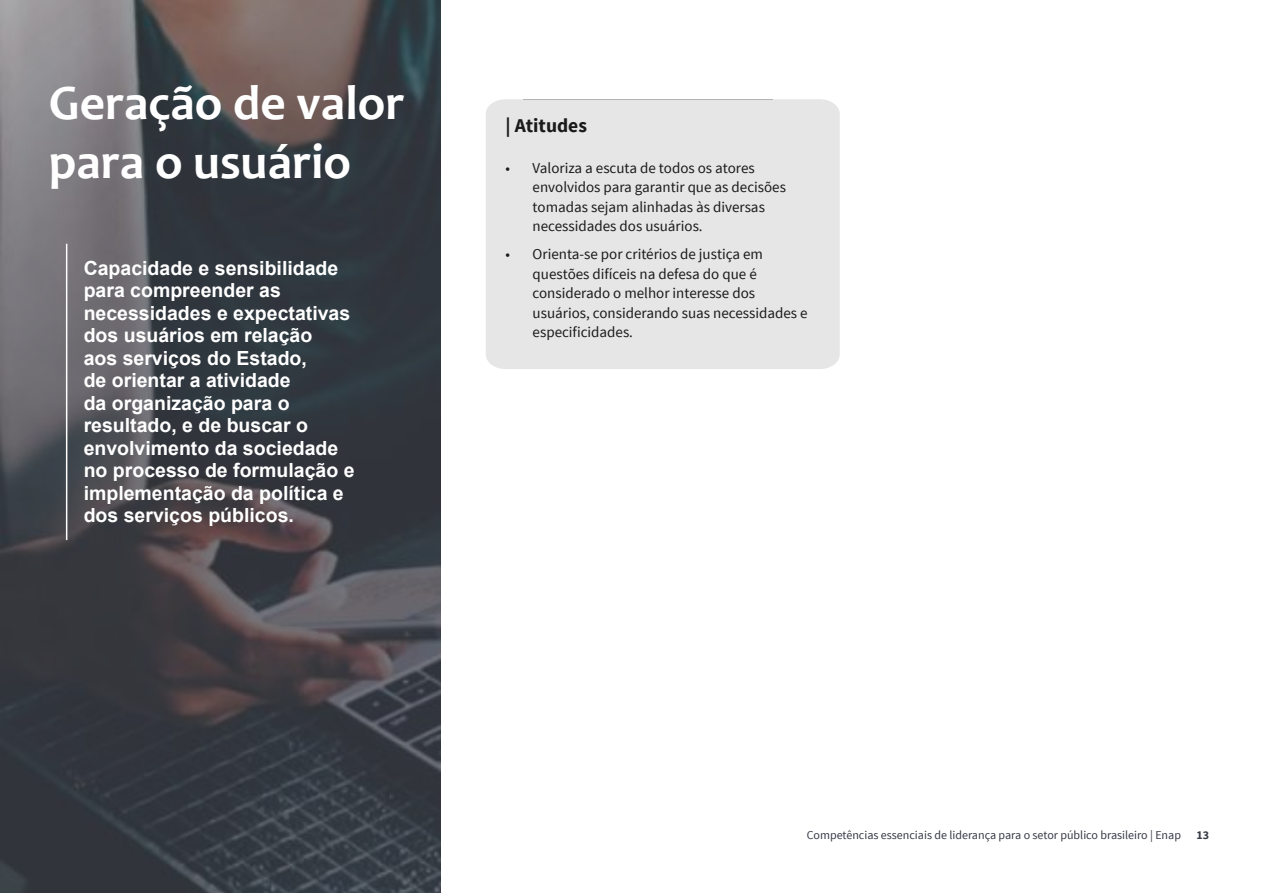
<style>
.page{position:relative;width:1263px;height:893px;background:#fff}
.page>*{position:absolute;margin:0;border:0;box-sizing:border-box;transform-origin:0 0}
.t1{font:700 49.5px/59.4px "Candara";color:#fff}
.t2{font:700 19.5px/22.5px "Arial";color:#fff}
.t3{font:700 19.5px "Source Sans Pro";color:#1a1a1a}
.t4{font:15px/19.5px "Source Sans Pro";color:#1a1a1a}
.t5{font:12px "Source Sans Pro";color:#383a46}
.t6{font:700 12px "Source Sans Pro";color:#383a46}
</style>
<div class="page">
<svg style="left:0;top:0;width:440px;height:893px;background:#47484d"></svg>
<hr style="left:66px;top:244px;width:1px;height:296px;background:#fff">
<div style="left:486px;top:99px;width:354px;height:270px;background:#e6e6e6"></div>
<h1 class="t1" style="left:49px;top:72px;width:357px">Geração de valor para o usuário</h1>
<p class="t2" style="left:84px;top:257px;width:272px">Capacidade e sensibilidade para compreender as necessidades e expectativas dos usuários em relação<br>aos serviços do Estado,<br>de orientar a atividade<br>da organização para o resultado, e de buscar o envolvimento da sociedade no processo de formulação e implementação da política e dos serviços públicos.</p>
<h2 class="t3" style="left:506px;top:113px;width:83px">| Atitudes</h2>
<p class="t4" style="left:533px;top:158px;width:255px;text-indent:-27px">• Valoriza a escuta de todos os atores envolvidos para garantir que as decisões tomadas sejam alinhadas às diversas necessidades dos usuários.</p>
<p class="t4" style="left:533px;top:245px;width:276px;text-indent:-27px">• Orienta-se por critérios de justiça em questões difíceis na defesa do que é considerado o melhor interesse dos usuários, considerando suas necessidades e especificidades.</p>
<p class="t5" style="left:807px;top:828px;width:376px">Competências essenciais de liderança para o setor público brasileiro | Enap</p>
<p class="t6" style="left:1196px;top:827px;width:14px">13</p>
</div>
